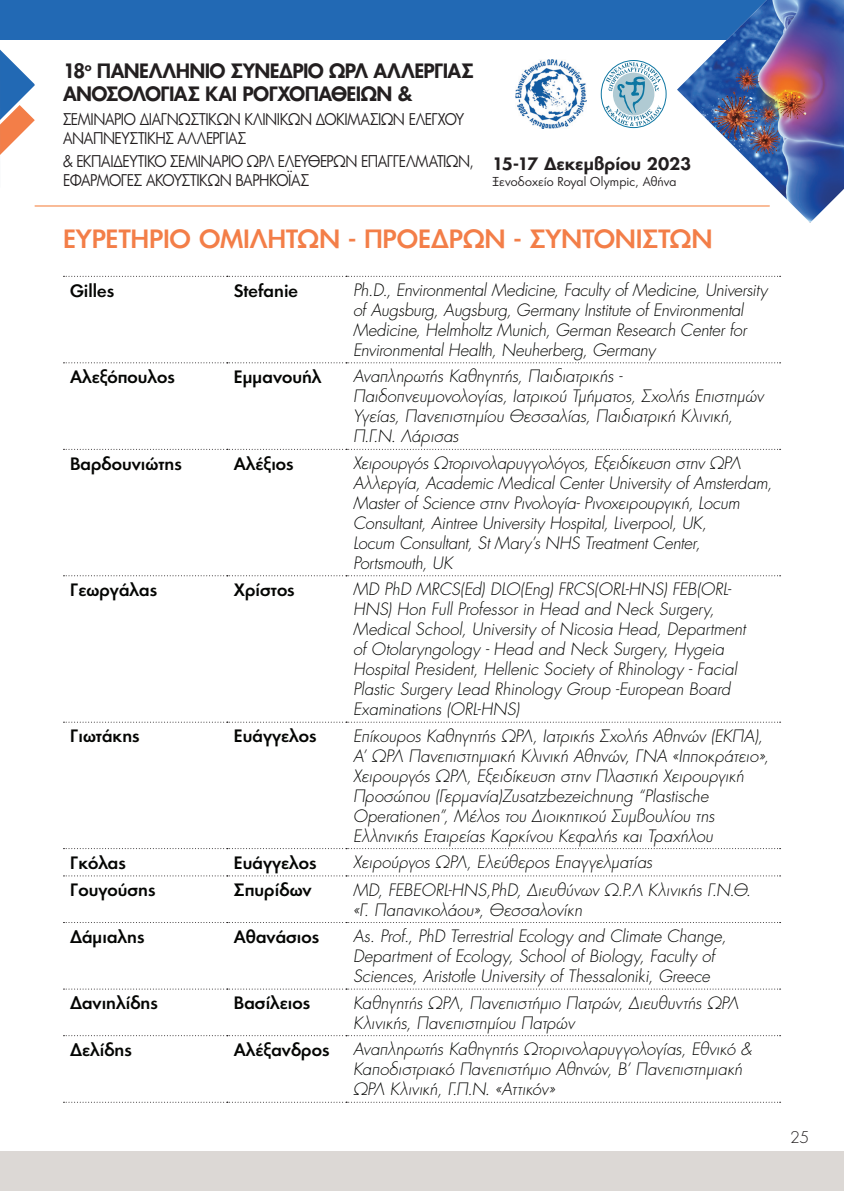
<style>
.page{position:relative;width:844px;height:1191px;background:#fff}
.page>*{position:absolute;margin:0;border:0;box-sizing:border-box;transform-origin:0 0}
.t1{font:500 24.5px "PF Futura Neu";letter-spacing:-.01em;color:#f37e48}
.t2{font:600 19.25px/23.1px "PF Futura Neu";letter-spacing:-.035em;color:#231f20;scale:.95 1}
.t3{font:300 16.62px/19.9px "PF Futura Neu";letter-spacing:-.005em;color:#040503}
.t4{font:500 16.62px "PF Futura Neu";color:#040503}
.t5{font:600 16.62px "PF Futura Neu";letter-spacing:-.005em;color:#231f20}
.t6{font:15.75px/18.9px "PF Futura Neu";letter-spacing:-.025em;color:#231f20;scale:.9 1}
.t7{font:300 15.75px "PF Futura Neu";color:#231f20}
.t8{font:12.08px "PF Futura Neu";letter-spacing:.005em;color:#231f20}
</style>
<div class="page">
<div style="left:0;top:1151px;width:843px;height:40px;background:#dcd8d5"></div>
<div style="left:0;top:0;width:843px;height:40px;background:#2269b4"></div>
<svg style="left:1px;top:50px;width:34px;height:157px"></svg>
<img style="left:0;top:49px;width:1px;height:106px">
<img style="left:677px;top:0;width:166px;height:223px">
<hr style="left:35px;top:205px;width:734px;height:2px;background:#f9ba96">
<img style="left:515px;top:59px;width:71px;height:70px">
<svg style="left:601px;top:61px;width:65px;height:67px"></svg>
<div style="left:601px;top:60px;width:65px;height:68px;border:1px solid #0d76a2;border-radius:50%"></div>
<svg style="left:605px;top:62px;width:56px;height:64px"></svg>
<svg style="left:63px;top:276px;width:717px;height:1px"></svg>
<svg style="left:63px;top:362px;width:717px;height:1px"></svg>
<svg style="left:63px;top:449px;width:717px;height:1px"></svg>
<svg style="left:63px;top:575px;width:717px;height:1px"></svg>
<svg style="left:63px;top:721px;width:717px;height:1px"></svg>
<svg style="left:63px;top:848px;width:717px;height:1px"></svg>
<svg style="left:63px;top:875px;width:717px;height:1px"></svg>
<svg style="left:63px;top:922px;width:717px;height:1px"></svg>
<svg style="left:63px;top:988px;width:717px;height:1px"></svg>
<svg style="left:63px;top:1035px;width:717px;height:1px"></svg>
<svg style="left:63px;top:1101px;width:717px;height:1px"></svg>
<p class="t2" style="left:63px;top:58px;width:432px">18<sup>ο</sup> Πανελλήνιο Συνέδριο ΩΡΛ αλλεργίας<br>Ανοσολογίας και Ρογχοπαθειών &amp;</p>
<p class="t6" style="left:63px;top:109px;width:447px">σεμιναριο διαγνωστικων κλινικων δοκιμασιων ελεγχου αναπνευστικης αλλεργιασ</p>
<p class="t6" style="left:63px;top:152px;width:25px">&amp; ΕΚΠΑΙΔΕΥΤΙΚΟ</p>
<p class="t6" style="left:170px;top:152px;width:10px">ΣΕΜΙΝΑΡΙΟ</p>
<p class="t6" style="left:247px;top:152px;width:11px">ΩΡΛ</p>
<p class="t6" style="left:278px;top:152px;width:10px">ΕΛΕΥ</p>
<p class="t6" style="left:308px;top:152px;width:24px">ΘΕΡΩΝ</p>
<p class="t6" style="left:361px;top:152px;width:11px">ΕΠΑΓΓΕΛΜΑΤΙΩΝ</p>
<p class="t6" style="left:469px;top:152px;width:6px">,</p>
<p class="t6" style="left:63px;top:171px;width:31px">ΕΦΑΡΜΟΓΕΣ</p>
<p class="t6" style="left:146px;top:171px;width:11px">ΑΚΟΥΣΤΙΚΩΝ</p>
<p class="t6" style="left:235px;top:171px;width:20px">ΒΑΡΗΚΟ</p>
<p class="t6" style="left:288px;top:171px;width:15px">ΪΑΣ</p>
<p class="t5" style="left:492px;top:152px;width:201px">15-17 Δεκεμβρίου 2023</p>
<p class="t8" style="left:492px;top:174px;width:186px">Ξενοδοχείο Royal Olympic, Αθήνα</p>
<h1 class="t1" style="left:63px;top:222px;width:651px">Ευρετή ριο Ομιλητών - Προέδρων - Συντονιστών</h1>
<p class="t4" style="left:70px;top:279px;width:46px">Gilles</p>
<p class="t4" style="left:234px;top:279px;width:66px">Stefanie</p>
<p class="t3" style="left:353px;top:280px;width:416px">Ph. D. , Environmental Medicine, Faculty of Medicine, University of Augsburg, Augsburg, Germany Institute of Environmental Medicine, Helmholtz Munich, German Research Center for Environmental Health, Neuherberg, Germany</p>
<p class="t4" style="left:70px;top:366px;width:106px">Αλεξόπουλος</p>
<p class="t4" style="left:234px;top:366px;width:89px">Εμμανουήλ</p>
<p class="t3" style="left:353px;top:366px;width:415px">Αναπληρωτής Καθηγητής, Παιδιατρικής - Παιδοπνευμονολογίας, Ιατρικού Τμήματος, Σχολής Επιστημών Υγείας, Πανεπιστημίου Θεσσαλίας, Παιδιατρική Κλινική,<br>Π. Γ. Ν. Λάρισας</p>
<p class="t4" style="left:70px;top:452px;width:114px">Βαρδουνιώτης</p>
<p class="t4" style="left:234px;top:452px;width:61px">Αλέξιος</p>
<p class="t3" style="left:353px;top:453px;width:423px">Χειρουργός Ωτορινολαρυγγολόγος, Εξειδίκευση στην ΩΡΛ Αλλεργία, Academic Medical Center University of Amsterdam, Master of Science στην Ρινολογία- Ρινοχειρουργική, Locum Consultant, Aintree University Hospital, Liverpool, UK,<br>Locum Consultant, St Mary ’s NHS Treatment Center, Portsmouth, UK</p>
<p class="t4" style="left:70px;top:579px;width:89px">Γεωργάλας</p>
<p class="t4" style="left:234px;top:579px;width:62px">Χρίστος</p>
<p class="t3" style="left:353px;top:579px;width:397px">MD PhD MRCS(Ed) DLO(Eng) FRCS(ORL-HNS) FEB(ORL-HNS) Hon Full Professor in Head and Neck Surgery, Medical School, University of Nicosia Head, Department of Otolaryngology - Head and Neck Surgery, Hygeia Hospital President, Hellenic Society of Rhinology - Facial Plastic Surgery Lead Rhinology Group -European Board Examinations (ORL-HNS)</p>
<p class="t4" style="left:70px;top:725px;width:71px">Γιωτάκης</p>
<p class="t4" style="left:234px;top:725px;width:84px">Ευάγγελος</p>
<p class="t3" style="left:353px;top:725px;width:420px">Επίκουρος Καθηγητής ΩΡΛ, Ιατρικής Σχολής Αθηνών (ΕΚΠΑ), Α’ ΩΡΛ Πανεπιστημιακή Κλινική Αθηνών, ΓΝΑ «Ιπποκράτειο», Χειρουργός ΩΡΛ, Εξειδίκευση στην Πλαστική Χειρουργική Προσώπου (Γερμανία)Zusatzbezeichnung “Plastische Operationen”, Μέλος του Διοικητικού Συμβουλίου της Ελληνικής Εταιρείας Καρκίνου Κεφαλής και Τραχήλου</p>
<p class="t4" style="left:70px;top:851px;width:58px">Γκόλας</p>
<p class="t4" style="left:234px;top:851px;width:84px">Ευάγγελος</p>
<p class="t3" style="left:353px;top:852px;width:304px">Χειρούργος ΩΡΛ, Ελεύθερος Επαγγελματίας</p>
<p class="t4" style="left:70px;top:879px;width:87px">Γουγούσης</p>
<p class="t4" style="left:234px;top:879px;width:80px">Σπυρίδων</p>
<p class="t3" style="left:353px;top:879px;width:398px">MD, FEBEORL-HNS,PhD, Διευθύνων Ω. Ρ. Λ Κλινικής Γ. Ν. Θ. «Γ. Παπανικολάου», Θεσσαλονίκη</p>
<p class="t4" style="left:70px;top:925px;width:76px">Δάμιαλης</p>
<p class="t4" style="left:234px;top:925px;width:87px">Αθανάσιος</p>
<p class="t3" style="left:353px;top:926px;width:378px">As. Prof. , PhD Terrestrial Ecology and Climate Change,<br>Department of Ecology, School of Biology, Faculty of<br>Sciences, Aristotle University of Thessaloniki, Greece</p>
<p class="t4" style="left:70px;top:992px;width:89px">Δανιηλίδης</p>
<p class="t4" style="left:234px;top:992px;width:78px">Βασίλειος</p>
<p class="t3" style="left:353px;top:992px;width:390px">Καθηγητής ΩΡΛ, Πανεπιστήμιο Πατρών, Διευθυντής ΩΡΛ<br>Κλινικής, Πανεπιστημίου Πατρών</p>
<p class="t4" style="left:70px;top:1038px;width:64px">Δελίδης</p>
<p class="t4" style="left:234px;top:1038px;width:97px">Αλέξανδρος</p>
<p class="t3" style="left:353px;top:1039px;width:402px">Αναπληρωτής Καθηγ ητής Ωτορινολαρυγγολογίας, Εθνικό &amp;<br>Καποδιστριακό Πανεπιστήμιο Αθηνών, Β’ Πανεπιστημιακή<br>ΩΡΛ Κλινική, Γ. Π. Ν. «Αττικόν»</p>
<p class="t7" style="left:790px;top:1127px;width:20px">25</p>
</div>
